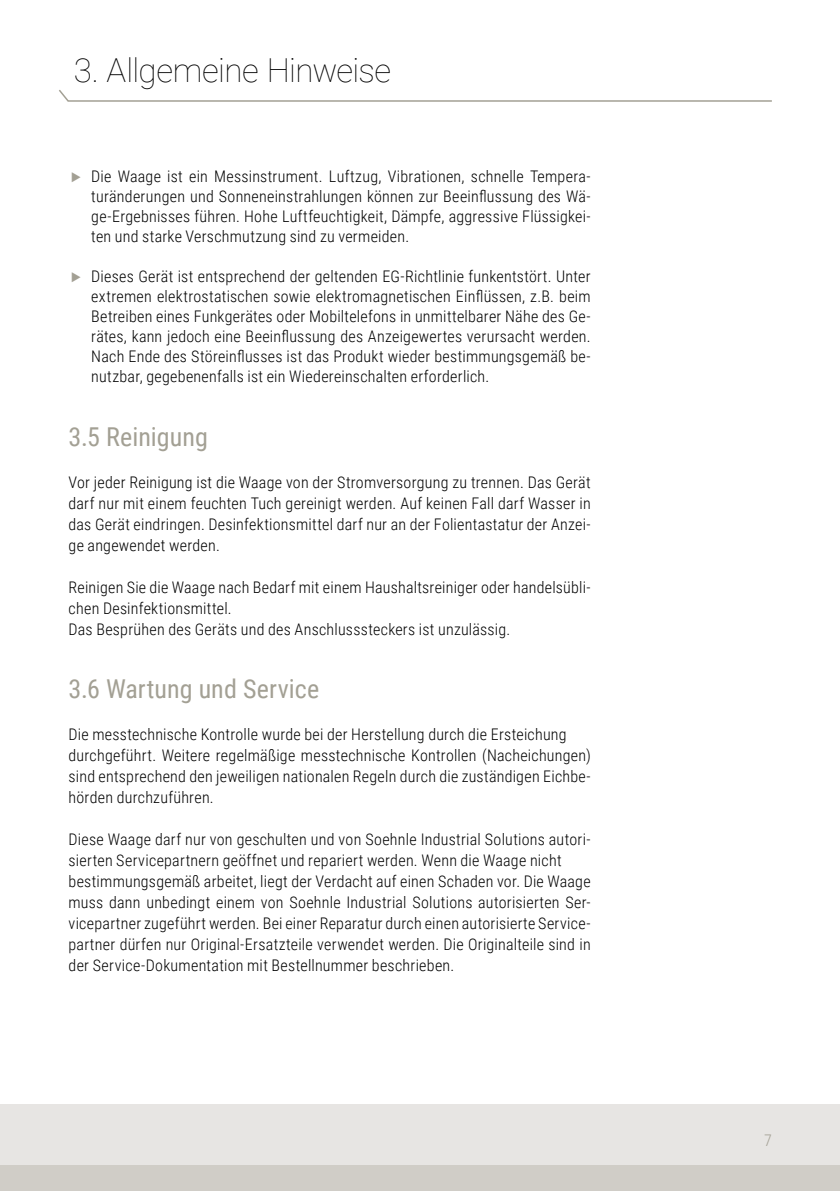
<style>
.page{position:relative;width:840px;height:1191px;background:#fff}
.page>*{position:absolute;margin:0;border:0;box-sizing:border-box;transform-origin:0 0}
.t1{font:100 33px "Roboto";letter-spacing:-.02em;color:#000}
.t2{font:26px "Roboto Condensed";color:#a3a094}
.t3{font:300 16px/21px "Roboto Condensed";letter-spacing:.015em;color:#000;text-align:justify}
.t4{font:300 16px "Roboto Condensed";color:#a3a094}
</style>
<div class="page">
<div style="left:0;top:1104px;width:839px;height:73px;background:#e7e5e3"></div>
<div style="left:0;top:1164px;width:839px;height:27px;background:#d0cdc7"></div>
<svg style="left:59px;top:90px;width:713px;height:12px"></svg>
<h1 class="t1" style="left:74px;top:47px;width:319px">3. Allgemeine Hinweise</h1>
<p class="t3" style="left:91px;top:166px;width:500px;line-height:20px">Die Waage ist ein Messinstrument. Luftzug, Vibrationen, schnelle Tempera&shy;turänderungen und Sonneneinstrahlungen können zur Beeinflussung des Wä&shy;ge-Ergebnisses führen. Hohe Luftfeuchtigkeit, Dämpfe, aggressive Flüssigkei&shy;ten und starke Verschmutzung sind zu vermeiden.</p>
<p class="t3" style="left:91px;top:266px;width:500px;line-height:20px">Dieses Gerät ist entsprechend der geltenden EG-Richtlinie funkentstört. Unter extremen elektrostatischen sowie elektromagnetischen Einflüssen, z.B. beim Betreiben eines Funkgerätes oder Mobiltelefons in unmittelbarer Nähe des Ge&shy;rätes, kann jedoch eine Beeinflussung des Anzeigewertes verursacht werden.<br>Nach Ende des Störeinflusses ist das Produkt wieder bestimmungsgemäß be&shy;nutzbar, gegebenenfalls ist ein Wiedereinschalten erforderlich.</p>
<h2 class="t2" style="left:69px;top:419px;width:141px">3.5 Reinigung</h2>
<p class="t3" style="left:69px;top:471px;width:523px">Vor jeder Reinigung ist die Waage von der Stromversorgung zu trennen. Das Gerät darf nur mit einem feuchten Tuch gereinigt werden. Auf keinen Fall darf Wasser in das Gerät eindringen. Desinfektionsmittel darf nur an der Folientastatur der Anzei&shy;ge angewendet werden.</p>
<p class="t3" style="left:69px;top:576px;width:523px;text-align:left">Reinigen Sie die Waage nach Bedarf mit einem Haushaltsreiniger oder handelsübli&shy;chen Desinfektionsmittel.<br>Das Besprühen des Geräts und des Anschlusssteckers ist unzulässig.</p>
<h2 class="t2" style="left:69px;top:671px;width:252px">3.6 Wartung und Service</h2>
<p class="t3" style="left:69px;top:723px;width:523px;text-align:left">Die messtechnische Kontrolle wurde bei der Herstellung durch die Ersteichung durchgeführt. Weitere regelmäßige messtechnische Kontrollen (Nacheichungen) sind entsprechend den jeweiligen nationalen Regeln durch die zuständigen Eichbe&shy;hörden durchzuführen.</p>
<p class="t3" style="left:69px;top:828px;width:523px;text-align:left">Diese Waage darf nur von geschulten und von Soehnle Industrial Solutions autori&shy;sierten Servicepartnern geöffnet und repariert werden. Wenn die Waage nicht bestimmungsgemäß arbeitet, liegt der Verdacht auf einen Schaden vor. Die Waage muss dann unbedingt einem von Soehnle Industrial Solutions autorisierten Ser&shy;vicepartner zugeführt werden. Bei einer Reparatur durch einen autorisierte Service&shy;partner dürfen nur Original-Ersatzteile verwendet werden. Die Originalteile sind in der Service-Dokumentation mit Bestellnummer beschrieben.</p>
<p class="t4" style="left:763px;top:1129px;width:9px">7</p>
</div>
